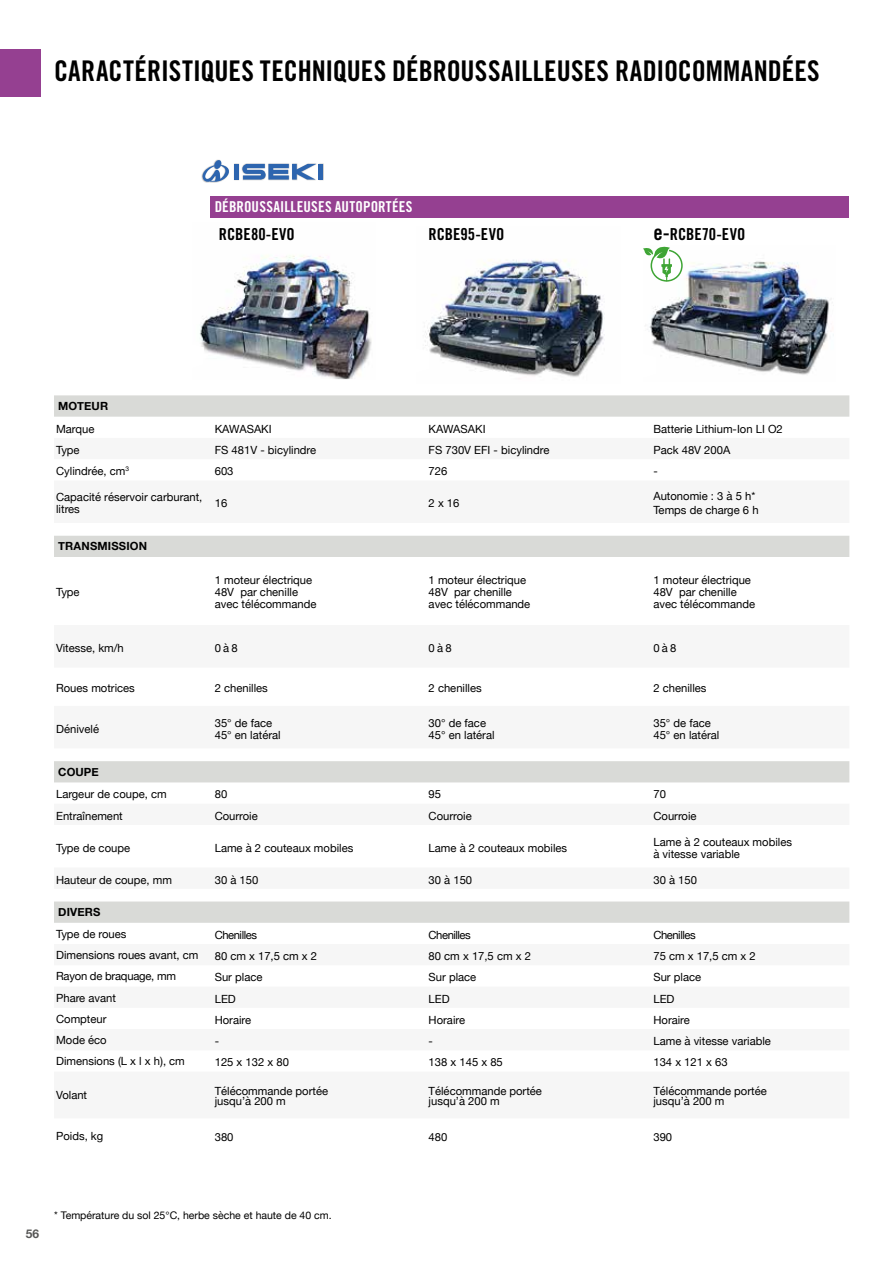
<style>
.page{position:relative;width:893px;height:1263px;background:#fff}
.page>*{position:absolute;margin:0;border:0;box-sizing:border-box;transform-origin:0 0}
.t1{font:28.5px "Trade Gothic LT Std Bd Cn 20";color:#000}
.t2{font:16.5px "Trade Gothic LT Std Bd Cn 20";color:#000}
.t3{font:15px "Trade Gothic LT Std Bd Cn 20";letter-spacing:.015em;color:#fff}
.t4{font:700 12px "Helvetica Neue";color:#575756}
.t5{font:11.25px/12px "Helvetica Neue";color:#000}
.t6{font:700 11.25px "Helvetica Neue";letter-spacing:.01em;color:#000}
.t7{font:11.25px "Helvetica Neue";letter-spacing:-.04em;color:#000}
.t8{font:11.25px "Helvetica Neue";letter-spacing:-.02em;color:#000}
.t9{font:10.5px "Helvetica Neue";color:#000}
.s1{font-size:21px}
</style>
<div class="page">
<img style="left:645px;top:261px;width:187px;height:114px">
<img style="left:199px;top:255px;width:173px;height:124px">
<img style="left:425px;top:259px;width:180px;height:118px">
<div style="left:210px;top:196px;width:639px;height:21px;background:#954091"></div>
<svg style="left:54px;top:395px;width:795px;height:22px;fill:#d9dad7"></svg>
<svg style="left:54px;top:535px;width:795px;height:388px"></svg>
<div style="left:54px;top:536px;width:795px;height:21px;background:#d9dad7"></div>
<div style="left:202px;top:160px;width:122px;height:23px;background:#000;opacity:.3"></div>
<svg style="left:201px;top:160px;width:31px;height:23px"></svg>
<div style="left:234px;top:164px;width:5px;height:16px;background:#2d65af"></div>
<div style="left:318px;top:164px;width:5px;height:16px;background:#2d65af"></div>
<svg style="left:242px;top:164px;width:74px;height:16px"></svg>
<div style="left:0;top:49px;width:41px;height:47px;background:#954091"></div>
<svg style="left:643px;top:246px;width:40px;height:36px"></svg>
<h1 class="t1" style="left:54px;top:53px;width:767px">CARACTÉRISTIQUES TECHNIQUES DÉBROUSSAILLEUSES RADIOCOMMANDÉES</h1>
<h3 class="t3" style="left:215px;top:198px;width:199px">DÉBROUSSAILLEUSES AUTOPORTÉES</h3>
<h2 class="t2" style="left:219px;top:224px;width:77px">RCBE80-EVO</h2>
<h2 class="t2" style="left:429px;top:224px;width:77px">RCBE95-EVO</h2>
<h2 class="t2" style="left:653px;top:224px;width:93px"><span class="s1">e-</span>RCBE70-EVO</h2>
<p class="t6" style="left:58px;top:397px;width:51px">MOTEUR</p>
<p class="t5" style="left:56px;top:423px;width:40px">Marque</p>
<p class="t5" style="left:215px;top:423px;width:58px">KAWASAKI</p>
<p class="t5" style="left:429px;top:423px;width:58px">KAWASAKI</p>
<p class="t5" style="left:653px;top:423px;width:131px">Batterie Lithium-Ion LI O2</p>
<p class="t5" style="left:56px;top:445px;width:25px">Type</p>
<p class="t5" style="left:215px;top:445px;width:103px">FS 481V - bicylindre</p>
<p class="t5" style="left:429px;top:445px;width:122px">FS 730V EFI - bicylindre</p>
<p class="t5" style="left:653px;top:445px;width:78px">Pack 48V 200A</p>
<p class="t5" style="left:56px;top:466px;width:75px">Cylindrée, cm<sup>3</sup></p>
<p class="t5" style="left:215px;top:466px;width:20px">603</p>
<p class="t5" style="left:429px;top:466px;width:20px">726</p>
<p class="t5" style="left:653px;top:466px;width:6px">-</p>
<p class="t5" style="left:56px;top:492px;width:148px">Capacité réservoir carburant, litres</p>
<p class="t5" style="left:215px;top:498px;width:14px">16</p>
<p class="t5" style="left:429px;top:498px;width:32px">2 x 16</p>
<p class="t5" style="left:653px;top:490px;width:107px;line-height:13.5px">Autonomie : 3 à 5 h*<br>Temps de charge 6 h</p>
<p class="t6" style="left:58px;top:537px;width:90px">TRANSMISSION</p>
<p class="t5" style="left:56px;top:587px;width:25px">Type</p>
<p class="t5" style="left:215px;top:575px;width:103px">1 moteur électrique<br>48V par chenille avec télécommande</p>
<p class="t5" style="left:429px;top:575px;width:103px">1 moteur électrique<br>48V par chenille avec télécommande</p>
<p class="t5" style="left:653px;top:575px;width:103px">1 moteur électrique<br>48V par chenille avec télécommande</p>
<p class="t5" style="left:56px;top:642px;width:69px">Vitesse, km/h</p>
<p class="t5" style="left:215px;top:642px;width:25px">0 à 8</p>
<p class="t5" style="left:429px;top:642px;width:25px">0 à 8</p>
<p class="t5" style="left:653px;top:642px;width:25px">0 à 8</p>
<p class="t5" style="left:56px;top:683px;width:80px">Roues motrices</p>
<p class="t5" style="left:215px;top:683px;width:55px">2 chenilles</p>
<p class="t5" style="left:429px;top:683px;width:55px">2 chenilles</p>
<p class="t5" style="left:653px;top:683px;width:55px">2 chenilles</p>
<p class="t5" style="left:56px;top:723px;width:44px">Dénivelé</p>
<p class="t5" style="left:215px;top:717px;width:67px">35° de face<br>45° en latéral</p>
<p class="t5" style="left:429px;top:717px;width:67px">30° de face<br>45° en latéral</p>
<p class="t5" style="left:653px;top:717px;width:67px">35° de face<br>45° en latéral</p>
<p class="t6" style="left:58px;top:763px;width:42px">COUPE</p>
<p class="t5" style="left:56px;top:789px;width:112px">Largeur de coupe, cm</p>
<p class="t5" style="left:215px;top:789px;width:14px">80</p>
<p class="t5" style="left:429px;top:789px;width:14px">95</p>
<p class="t5" style="left:653px;top:789px;width:14px">70</p>
<p class="t5" style="left:56px;top:810px;width:68px">Entraînement</p>
<p class="t5" style="left:215px;top:810px;width:45px">Courroie</p>
<p class="t5" style="left:429px;top:810px;width:45px">Courroie</p>
<p class="t5" style="left:653px;top:810px;width:45px">Courroie</p>
<p class="t5" style="left:56px;top:842px;width:75px">Type de coupe</p>
<p class="t5" style="left:215px;top:842px;width:140px">Lame à 2 couteaux mobiles</p>
<p class="t5" style="left:429px;top:842px;width:140px">Lame à 2 couteaux mobiles</p>
<p class="t5" style="left:653px;top:836px;width:140px">Lame à 2 couteaux mobiles à vitesse variable</p>
<p class="t5" style="left:56px;top:874px;width:117px">Hauteur de coupe, mm</p>
<p class="t5" style="left:215px;top:874px;width:45px">30 à 150</p>
<p class="t5" style="left:429px;top:874px;width:45px">30 à 150</p>
<p class="t5" style="left:653px;top:874px;width:45px">30 à 150</p>
<p class="t6" style="left:58px;top:903px;width:44px">DIVERS</p>
<p class="t5" style="left:56px;top:928px;width:72px">Type de roues</p>
<p class="t7" style="left:215px;top:927px;width:44px">Chenilles</p>
<p class="t7" style="left:429px;top:927px;width:44px">Chenilles</p>
<p class="t7" style="left:653px;top:927px;width:44px">Chenilles</p>
<p class="t5" style="left:56px;top:950px;width:144px">Dimensions roues avant, cm</p>
<p class="t5" style="left:215px;top:951px;width:104px">80 cm x 17,5 cm x 2</p>
<p class="t5" style="left:429px;top:951px;width:104px">80 cm x 17,5 cm x 2</p>
<p class="t5" style="left:653px;top:951px;width:104px">75 cm x 17,5 cm x 2</p>
<p class="t8" style="left:56px;top:968px;width:121px">Rayon de braquage, mm</p>
<p class="t5" style="left:215px;top:972px;width:49px">Sur place</p>
<p class="t5" style="left:429px;top:972px;width:49px">Sur place</p>
<p class="t5" style="left:653px;top:972px;width:49px">Sur place</p>
<p class="t5" style="left:56px;top:992px;width:61px">Phare avant</p>
<p class="t5" style="left:215px;top:993px;width:23px">LED</p>
<p class="t5" style="left:429px;top:993px;width:23px">LED</p>
<p class="t5" style="left:653px;top:993px;width:23px">LED</p>
<p class="t5" style="left:56px;top:1013px;width:52px">Compteur</p>
<p class="t5" style="left:215px;top:1014px;width:38px">Horaire</p>
<p class="t5" style="left:429px;top:1014px;width:38px">Horaire</p>
<p class="t5" style="left:653px;top:1014px;width:38px">Horaire</p>
<p class="t5" style="left:56px;top:1035px;width:52px">Mode éco</p>
<p class="t5" style="left:215px;top:1036px;width:6px">-</p>
<p class="t5" style="left:429px;top:1036px;width:6px">-</p>
<p class="t5" style="left:653px;top:1036px;width:119px">Lame à vitesse variable</p>
<p class="t5" style="left:56px;top:1056px;width:130px">Dimensions (L x l x h), cm</p>
<p class="t5" style="left:215px;top:1057px;width:76px">125 x 132 x 80</p>
<p class="t5" style="left:429px;top:1057px;width:76px">138 x 145 x 85</p>
<p class="t5" style="left:653px;top:1057px;width:76px">134 x 121 x 63</p>
<p class="t5" style="left:56px;top:1090px;width:33px">Volant</p>
<p class="t5" style="left:215px;top:1087px;width:115px;line-height:9.8px">Télécommande portée jusqu’à 200 m</p>
<p class="t5" style="left:429px;top:1087px;width:115px;line-height:9.8px">Télécommande portée jusqu’à 200 m</p>
<p class="t5" style="left:653px;top:1087px;width:115px;line-height:9.8px">Télécommande portée jusqu’à 200 m</p>
<p class="t5" style="left:56px;top:1130px;width:49px">Poids, kg</p>
<p class="t5" style="left:215px;top:1131px;width:20px">380</p>
<p class="t5" style="left:429px;top:1131px;width:20px">480</p>
<p class="t5" style="left:653px;top:1131px;width:20px">390</p>
<p class="t4" style="left:26px;top:1224px;width:15px">56</p>
<p class="t9" style="left:54px;top:1208px;width:279px">* Température du sol 25°C, herbe sèche et haute de 40 cm.</p>
</div>
